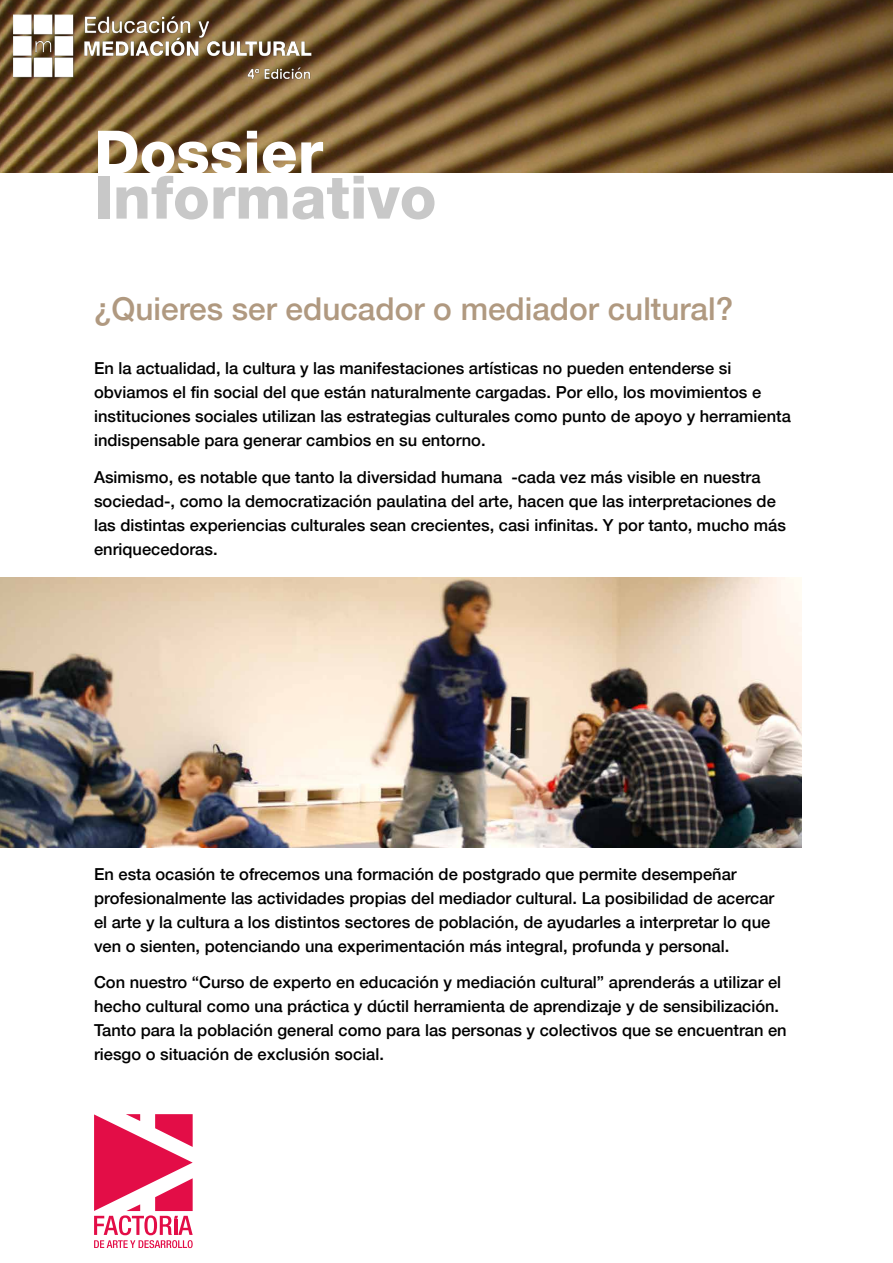
<style>
.page{position:relative;width:893px;height:1263px;background:#fff}
.page>*{position:absolute;margin:0;border:0;box-sizing:border-box;transform-origin:0 0}
.t1{font:800 60px "Helvetica 85";color:#c8c8c8}
.t2{font:800 60px "Helvetica 85";color:#fff}
.t3{font:500 31.5px "Helvetica 65";color:#b09980}
.t4{font:500 16.5px/24px "Helvetica 65";color:#000}
</style>
<div class="page">
<img style="left:0;top:0;width:893px;height:172px">
<img style="left:14px;top:14px;width:340px;height:70px">
<img style="left:0;top:577px;width:801px;height:270px">
<svg style="left:94px;top:1114px;width:99px;height:134px"></svg>
<hr style="left:174px;top:1220px;width:3px;height:15px;background:#e30d47">
<h1 class="t2" style="left:94px;top:117px;width:230px">Dossier</h1>
<h1 class="t1" style="left:94px;top:162px;width:344px">Informativo</h1>
<h2 class="t3" style="left:94px;top:290px;width:641px">¿Quieres ser educador o mediador cultural?</h2>
<p class="t4" style="left:94px;top:356px;width:698px">En la actualidad, la cultura y las manifestaciones artísticas no pueden entenderse si obviamos el fin social del que están naturalmente cargadas. Por ello, los movimientos e instituciones sociales utilizan las estrategias culturales como punto de apoyo y herramienta indispensable para generar cambios en su entorno.</p>
<p class="t4" style="left:94px;top:465px;width:693px">Asimismo, es notable que tanto la diversidad humana -cada vez más visible en nuestra sociedad-, como la democratización paulatina del arte, hacen que las interpretaciones de las distintas experiencias culturales sean crecientes, casi infinitas. Y por tanto, mucho más enriquecedoras.</p>
<p class="t4" style="left:94px;top:861px;width:682px">En esta ocasión te ofrecemos una formación de postgrado que permite desempeñar profesionalmente las actividades propias del mediador cultural. La posibilidad de acercar el arte y la cultura a los distintos sectores de población, de ayudarles a interpretar lo que ven o sienten, potenciando una experimentación más integral, profunda y personal.</p>
<p class="t4" style="left:94px;top:970px;width:694px">Con nuestro “Curso de experto en educación y mediación cultural” aprenderás a utilizar el hecho cultural como una práctica y dúctil herramienta de aprendizaje y de sensibilización.<br>Tanto para la población general como para las personas y colectivos que se encuentran en riesgo o situación de exclusión social.</p>
</div>
